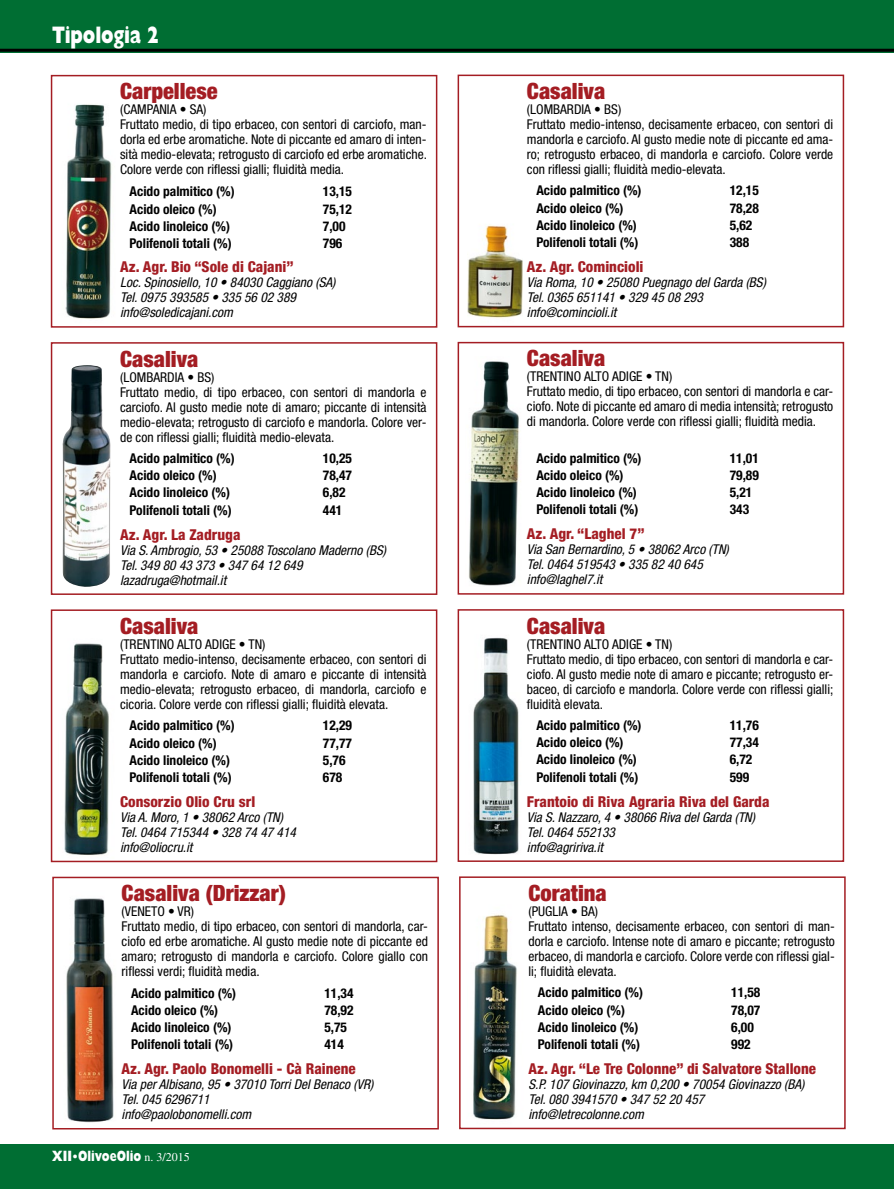
<style>
.page{position:relative;width:894px;height:1189px;background:#fff}
.page>*{position:absolute;margin:0;border:0;box-sizing:border-box;transform-origin:0 0}
.t1{font:800 24px "Gill Sans Std";letter-spacing:-.01em;color:#fff;scale:.75 1}
.t2{font:900 condensed 22.5px "Helvetica Neue LT Std";color:#a41d23}
.t3{font:800 condensed 15px "Helvetica Neue LT Std";color:#a41d23}
.t4{font:800 15px "Gill Sans Std";color:#fff;scale:.8 1}
.t5{font:condensed 13.5px/15px "Helvetica Neue LT Std";color:#000}
.t6{font:700 condensed 13.5px "Helvetica Neue LT Std";color:#000}
.t7{font:italic condensed 13.5px/15px "Helvetica Neue LT Std";color:#000}
.s1{font-family:"Times LT Std";font-weight:700;font-size:13.5px}
.s2{font-family:"Times LT Std";font-weight:400;font-size:12px}
</style>
<div class="page">
<div style="left:0;top:1144px;width:893px;height:45px;background:#006e33"></div>
<div style="left:0;top:0;width:893px;height:52px;background:#006e33"></div>
<hr style="left:0;top:49px;width:893px;height:3px;background:#000">
<div style="left:51px;top:75px;width:386px;height:253px;border:2px solid #a41d23"></div>
<img style="left:65px;top:104px;width:47px;height:215px">
<div style="left:457px;top:75px;width:387px;height:252px;border:2px solid #a41d23"></div>
<img style="left:467px;top:225px;width:55px;height:93px">
<div style="left:52px;top:877px;width:387px;height:252px;border:2px solid #a41d23"></div>
<img style="left:66px;top:898px;width:48px;height:225px">
<div style="left:459px;top:876px;width:386px;height:253px;border:2px solid #a41d23"></div>
<img style="left:473px;top:914px;width:44px;height:206px">
<div style="left:51px;top:342px;width:386px;height:253px;border:2px solid #a41d23"></div>
<img style="left:62px;top:365px;width:49px;height:222px">
<div style="left:457px;top:342px;width:387px;height:253px;border:2px solid #a41d23"></div>
<img style="left:468px;top:361px;width:53px;height:225px">
<div style="left:51px;top:609px;width:386px;height:253px;border:2px solid #a41d23"></div>
<img style="left:64px;top:643px;width:45px;height:212px">
<div style="left:457px;top:609px;width:387px;height:253px;border:2px solid #a41d23"></div>
<img style="left:473px;top:637px;width:46px;height:218px">
<h1 class="t1" style="left:52px;top:21px;width:144px">Tipologia 2</h1>
<h2 class="t2" style="left:120px;top:77px;width:99px">Carpellese</h2>
<p class="t5" style="left:120px;top:102px;width:308px">(CAMPANIA • SA)<br>Fruttato medio, di tipo erbaceo, con sentori di carciofo, man&shy;dorla ed erbe aromatiche. Note di piccante ed amaro di inten&shy;sità medio-elevata; retrogusto di carciofo ed erbe aromatiche.<br>Colore verde con riflessi gialli; fluidità media.</p>
<p class="t6" style="left:130px;top:183px;width:107px">Acido palmitico (%)</p>
<p class="t6" style="left:323px;top:183px;width:31px">13,15</p>
<p class="t6" style="left:130px;top:201px;width:89px">Acido oleico (%)</p>
<p class="t6" style="left:323px;top:201px;width:31px">75,12</p>
<p class="t6" style="left:130px;top:218px;width:102px">Acido linoleico (%)</p>
<p class="t6" style="left:323px;top:218px;width:24px">7,00</p>
<p class="t6" style="left:130px;top:235px;width:104px">Polifenoli totali (%)</p>
<p class="t6" style="left:323px;top:235px;width:21px">796</p>
<p class="t3" style="left:120px;top:258px;width:175px">Az. Agr. Bio “Sole di Cajani”</p>
<p class="t7" style="left:120px;top:275px;width:217px">Loc. Spinosiello, 10 • 84030 Caggiano (SA)<br>Tel. 0975 393585 • 335 56 02 389 info@soledicajani.com</p>
<h2 class="t2" style="left:120px;top:345px;width:80px">Casaliva</h2>
<p class="t5" style="left:120px;top:369px;width:308px">(LOMBARDIA • BS)<br>Fruttato medio, di tipo erbaceo, con sentori di mandorla e carciofo. Al gusto medie note di amaro; piccante di intensità medio-elevata; retrogusto di carciofo e mandorla. Colore ver&shy;de con riflessi gialli; fluidità medio-elevata.</p>
<p class="t6" style="left:130px;top:450px;width:107px">Acido palmitico (%)</p>
<p class="t6" style="left:323px;top:450px;width:31px">10,25</p>
<p class="t6" style="left:130px;top:467px;width:89px">Acido oleico (%)</p>
<p class="t6" style="left:323px;top:467px;width:31px">78,47</p>
<p class="t6" style="left:130px;top:484px;width:102px">Acido linoleico (%)</p>
<p class="t6" style="left:323px;top:484px;width:24px">6,82</p>
<p class="t6" style="left:130px;top:502px;width:104px">Polifenoli totali (%)</p>
<p class="t6" style="left:323px;top:502px;width:21px">441</p>
<p class="t3" style="left:120px;top:525px;width:122px">Az. Agr. La Zadruga</p>
<p class="t7" style="left:120px;top:543px;width:267px">Via S. Ambrogio, 53 • 25088 Toscolano Maderno (BS)<br>Tel. 349 80 43 373 • 347 64 12 649 lazadruga@hotmail.it</p>
<h2 class="t2" style="left:120px;top:612px;width:80px">Casaliva</h2>
<p class="t5" style="left:120px;top:636px;width:308px">(TRENTINO ALTO ADIGE • TN)<br>Fruttato medio-intenso, decisamente erbaceo, con sentori di mandorla e carciofo. Note di amaro e piccante di intensità medio-elevata; retrogusto erbaceo, di mandorla, carciofo e cicoria. Colore verde con riflessi gialli; fluidità elevata.</p>
<p class="t6" style="left:130px;top:717px;width:107px">Acido palmitico (%)</p>
<p class="t6" style="left:323px;top:717px;width:31px">12,29</p>
<p class="t6" style="left:130px;top:734px;width:89px">Acido oleico (%)</p>
<p class="t6" style="left:323px;top:734px;width:31px">77,77</p>
<p class="t6" style="left:130px;top:752px;width:102px">Acido linoleico (%)</p>
<p class="t6" style="left:323px;top:752px;width:24px">5,76</p>
<p class="t6" style="left:130px;top:769px;width:104px">Polifenoli totali (%)</p>
<p class="t6" style="left:323px;top:769px;width:21px">678</p>
<p class="t3" style="left:120px;top:792px;width:137px">Consorzio Olio Cru srl</p>
<p class="t7" style="left:120px;top:810px;width:177px">Via A. Moro, 1 • 38062 Arco (TN)<br>Tel. 0464 715344 • 328 74 47 414 info@oliocru.it</p>
<h2 class="t2" style="left:122px;top:879px;width:166px">Casaliva (Drizzar)</h2>
<p class="t5" style="left:122px;top:904px;width:308px">(VENETO • VR)<br>Fruttato medio, di tipo erbaceo, con sentori di mandorla, car&shy;ciofo ed erbe aromatiche. Al gusto medie note di piccante ed amaro; retrogusto di mandorla e carciofo. Colore giallo con riflessi verdi; fluidità media.</p>
<p class="t6" style="left:131px;top:985px;width:107px">Acido palmitico (%)</p>
<p class="t6" style="left:324px;top:985px;width:31px">11,34</p>
<p class="t6" style="left:131px;top:1002px;width:89px">Acido oleico (%)</p>
<p class="t6" style="left:324px;top:1002px;width:31px">78,92</p>
<p class="t6" style="left:131px;top:1019px;width:102px">Acido linoleico (%)</p>
<p class="t6" style="left:324px;top:1019px;width:24px">5,75</p>
<p class="t6" style="left:131px;top:1036px;width:104px">Polifenoli totali (%)</p>
<p class="t6" style="left:324px;top:1036px;width:21px">414</p>
<p class="t3" style="left:122px;top:1059px;width:236px">Az. Agr. Paolo Bonomelli - Cà Rainene</p>
<p class="t7" style="left:122px;top:1077px;width:253px">Via per Albisano, 95 • 37010 Torri Del Benaco (VR)<br>Tel. 045 6296711<br>info@paolobonomelli.com</p>
<p class="t4" style="left:52px;top:1147px;width:174px">XII <span class="s1">•</span> OlivoeOlio <span class="s2">n. 3/2015</span></p>
<h2 class="t2" style="left:527px;top:77px;width:80px">Casaliva</h2>
<p class="t5" style="left:527px;top:102px;width:308px">(LOMBARDIA • BS)<br>Fruttato medio-intenso, decisamente erbaceo, con sentori di mandorla e carciofo. Al gusto medie note di piccante ed ama&shy;ro; retrogusto erbaceo, di mandorla e carciofo. Colore verde con riflessi gialli; fluidità medio-elevata.</p>
<p class="t6" style="left:536px;top:182px;width:107px">Acido palmitico (%)</p>
<p class="t6" style="left:729px;top:182px;width:31px">12,15</p>
<p class="t6" style="left:536px;top:200px;width:89px">Acido oleico (%)</p>
<p class="t6" style="left:729px;top:200px;width:31px">78,28</p>
<p class="t6" style="left:536px;top:217px;width:102px">Acido linoleico (%)</p>
<p class="t6" style="left:729px;top:217px;width:24px">5,62</p>
<p class="t6" style="left:536px;top:234px;width:104px">Polifenoli totali (%)</p>
<p class="t6" style="left:729px;top:234px;width:21px">388</p>
<p class="t3" style="left:527px;top:257px;width:118px">Az. Agr. Comincioli</p>
<p class="t7" style="left:527px;top:275px;width:240px">Via Roma, 10 • 25080 Puegnago del Garda (BS)<br>Tel. 0365 651141 • 329 45 08 293 info@comincioli.it</p>
<h2 class="t2" style="left:527px;top:344px;width:80px">Casaliva</h2>
<p class="t5" style="left:527px;top:369px;width:308px">(TRENTINO ALTO ADIGE • TN)<br>Fruttato medio, di tipo erbaceo, con sentori di mandorla e car&shy;ciofo. Note di piccante ed amaro di media intensità; retrogusto di mandorla. Colore verde con riflessi gialli; fluidità media.</p>
<p class="t6" style="left:536px;top:450px;width:107px">Acido palmitico (%)</p>
<p class="t6" style="left:729px;top:450px;width:31px">11,01</p>
<p class="t6" style="left:536px;top:467px;width:89px">Acido oleico (%)</p>
<p class="t6" style="left:729px;top:467px;width:31px">79,89</p>
<p class="t6" style="left:536px;top:484px;width:102px">Acido linoleico (%)</p>
<p class="t6" style="left:729px;top:484px;width:24px">5,21</p>
<p class="t6" style="left:536px;top:501px;width:104px">Polifenoli totali (%)</p>
<p class="t6" style="left:729px;top:501px;width:21px">343</p>
<p class="t3" style="left:527px;top:525px;width:119px">Az. Agr. “Laghel 7”</p>
<p class="t7" style="left:527px;top:542px;width:203px">Via San Bernardino, 5 • 38062 Arco (TN)<br>Tel. 0464 519543 • 335 82 40 645 info@laghel7.it</p>
<h2 class="t2" style="left:527px;top:612px;width:80px">Casaliva</h2>
<p class="t5" style="left:527px;top:636px;width:308px">(TRENTINO ALTO ADIGE • TN)<br>Fruttato medio, di tipo erbaceo, con sentori di mandorla e car&shy;ciofo. Al gusto medie note di amaro e piccante; retrogusto er&shy;baceo, di carciofo e mandorla. Colore verde con riflessi gialli; fluidità elevata.</p>
<p class="t6" style="left:536px;top:717px;width:107px">Acido palmitico (%)</p>
<p class="t6" style="left:729px;top:717px;width:31px">11,76</p>
<p class="t6" style="left:536px;top:734px;width:89px">Acido oleico (%)</p>
<p class="t6" style="left:729px;top:734px;width:31px">77,34</p>
<p class="t6" style="left:536px;top:751px;width:102px">Acido linoleico (%)</p>
<p class="t6" style="left:729px;top:751px;width:24px">6,72</p>
<p class="t6" style="left:536px;top:769px;width:104px">Polifenoli totali (%)</p>
<p class="t6" style="left:729px;top:769px;width:21px">599</p>
<p class="t3" style="left:527px;top:792px;width:244px">Frantoio di Riva Agraria Riva del Garda</p>
<p class="t7" style="left:527px;top:810px;width:229px">Via S. Nazzaro, 4 • 38066 Riva del Garda (TN)<br>Tel. 0464 552133<br>info@agririva.it</p>
<h2 class="t2" style="left:528px;top:879px;width:80px">Coratina</h2>
<p class="t5" style="left:528px;top:903px;width:308px">(PUGLIA • BA)<br>Fruttato intenso, decisamente erbaceo, con sentori di man&shy;dorla e carciofo. Intense note di amaro e piccante; retrogusto erbaceo, di mandorla e carciofo. Colore verde con riflessi gial&shy;li; fluidità elevata.</p>
<p class="t6" style="left:538px;top:984px;width:107px">Acido palmitico (%)</p>
<p class="t6" style="left:731px;top:984px;width:31px">11,58</p>
<p class="t6" style="left:538px;top:1001px;width:89px">Acido oleico (%)</p>
<p class="t6" style="left:731px;top:1001px;width:31px">78,07</p>
<p class="t6" style="left:538px;top:1019px;width:102px">Acido linoleico (%)</p>
<p class="t6" style="left:731px;top:1019px;width:24px">6,00</p>
<p class="t6" style="left:538px;top:1036px;width:104px">Polifenoli totali (%)</p>
<p class="t6" style="left:731px;top:1036px;width:21px">992</p>
<p class="t3" style="left:528px;top:1059px;width:289px">Az. Agr. “Le Tre Colonne” di Salvatore Stallone</p>
<p class="t7" style="left:528px;top:1077px;width:277px">S.P. 107 Giovinazzo, km 0,200 • 70054 Giovinazzo (BA)<br>Tel. 080 3941570 • 347 52 20 457 info@letrecolonne.com</p>
</div>
